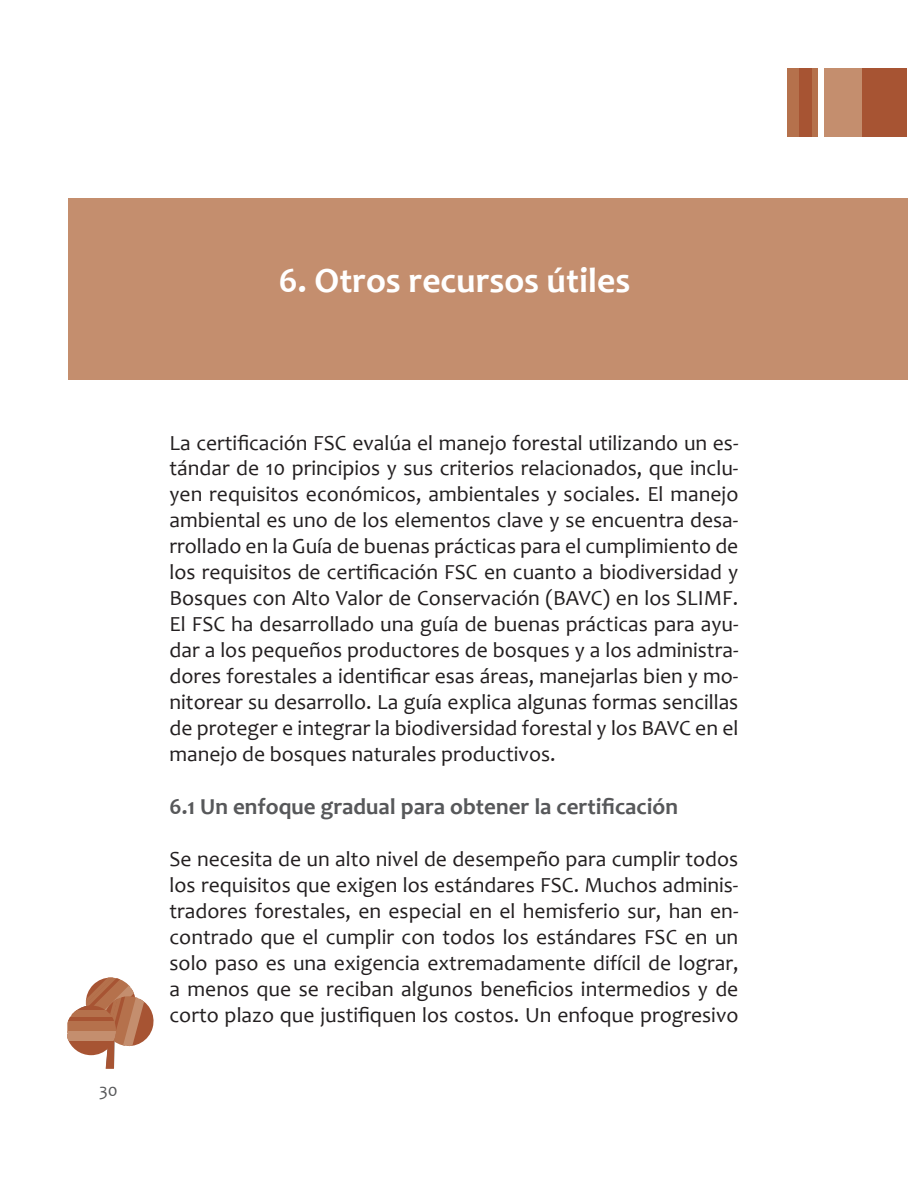
<style>
.page{position:relative;width:908px;height:1191px;background:#fff}
.page>*{position:absolute;margin:0;border:0;box-sizing:border-box;transform-origin:0 0}
.t1{font:700 35.6px "Candara";color:#fff}
.t2{font:700 23px "Candara";color:#57585a}
.t3{font:21.6px/26px "Candara";color:#231f20;text-align:justify}
.t4{font:18px "Candara";color:#57585a}
</style>
<div class="page">
<hr style="left:907px;top:198px;width:1px;height:182px;background:#b0b1b5">
<div style="left:68px;top:198px;width:839px;height:182px;background:#c48e6e"></div>
<div style="left:786px;top:68px;width:31px;height:68px;background:#b5714c"></div>
<div style="left:855px;top:68px;width:51px;height:68px;background:#a75433"></div>
<div style="left:823px;top:68px;width:38px;height:68px;background:#c48e6e"></div>
<div style="left:798px;top:68px;width:13px;height:68px;background:#a75433"></div>
<svg style="left:85px;top:977px;width:69px;height:91px"></svg>
<svg style="left:77px;top:1005px;width:39px;height:5px"></svg>
<div style="left:67px;top:1013px;width:49px;height:20px;background:#b5714c"></div>
<svg style="left:68px;top:1040px;width:48px;height:15px"></svg>
<hr style="left:67px;top:1017px;width:49px;height:3px;background:#a75433">
<div style="left:67px;top:1031px;width:49px;height:9px;background:#c48e6e"></div>
<svg style="left:67px;top:1010px;width:49px;height:4px"></svg>
<h1 class="t1" style="left:279px;top:258px;width:353px">6. Otros recursos útiles</h1>
<p class="t4" style="left:99px;top:1079px;width:20px">30</p>
<p class="t3" style="left:169px;top:429px;width:570px">La certificación FSC evalúa el manejo forestal utilizando un es&shy;tándar de 10 principios y sus criterios relacionados, que inclu&shy;yen requisitos económicos, ambientales y sociales. El manejo ambiental es uno de los elementos clave y se encuentra desa&shy;rrollado en la Guía de buenas prácticas para el cumplimiento de los requisitos de certificación FSC en cuanto a biodiversidad y Bosques con Alto Valor de Conservación (BAVC) en los SLIMF.<br>El FSC ha desarrollado una guía de buenas prácticas para ayu&shy;dar a los pequeños productores de bosques y a los administra&shy;dores forestales a identificar esas áreas, manejarlas bien y mo&shy;nitorear su desarrollo. La guía explica algunas formas sencillas de proteger e integrar la biodiversidad forestal y los BAVC en el manejo de bosques naturales productivos.</p>
<p class="t2" style="left:169px;top:792px;width:510px">6.1 Un enfoque gradual para obtener la certificación</p>
<p class="t3" style="left:169px;top:846px;width:570px">Se necesita de un alto nivel de desempeño para cumplir todos los requisitos que exigen los estándares FSC. Muchos adminis&shy;tradores forestales, en especial en el hemisferio sur, han en&shy;contrado que el cumplir con todos los estándares FSC en un solo paso es una exigencia extremadamente difícil de lograr, a menos que se reciban algunos beneficios intermedios y de corto plazo que justifiquen los costos. Un enfoque progresivo</p>
</div>
